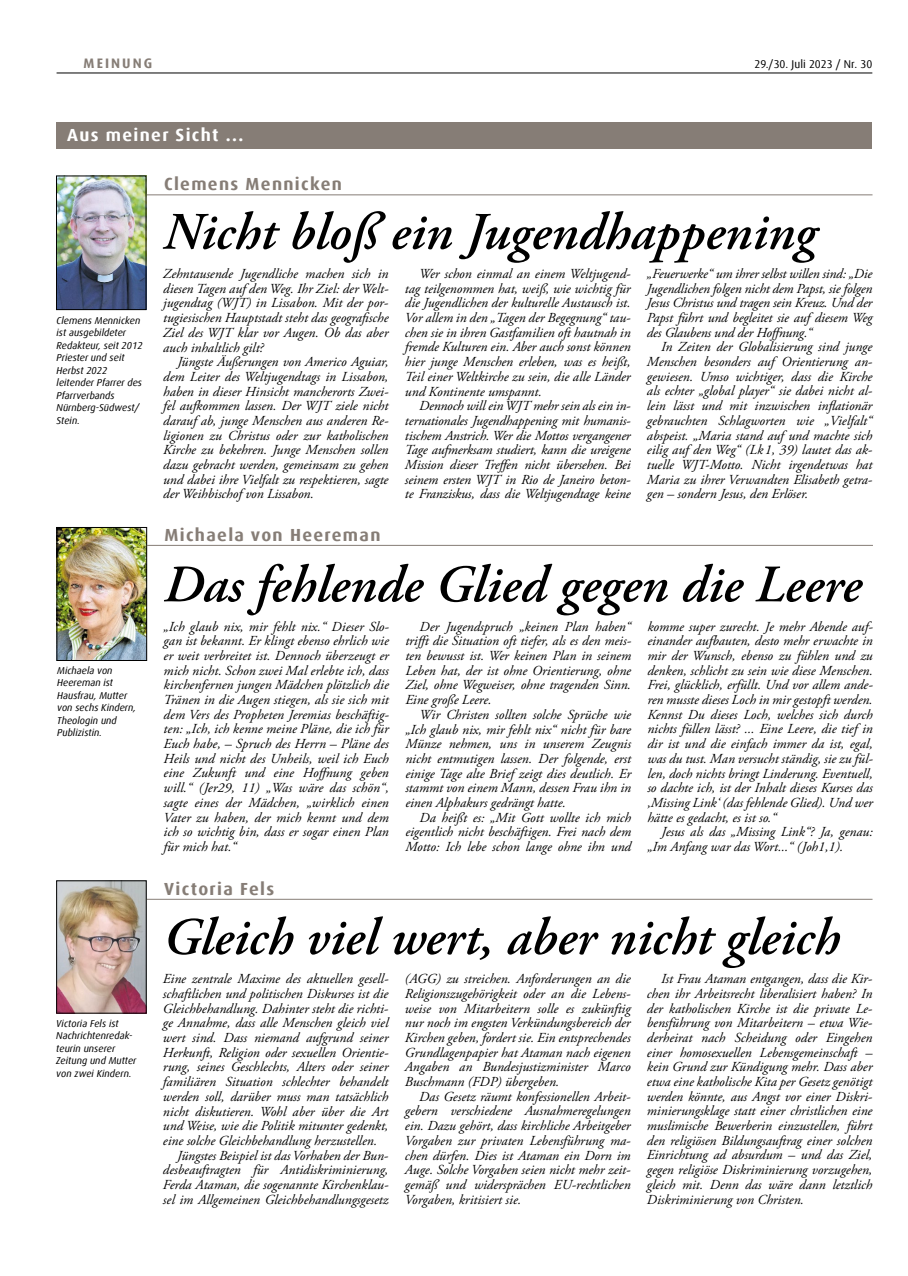
<style>
.page{position:relative;width:908px;height:1276px;background:#fff}
.page>*{position:absolute;margin:0;border:0;box-sizing:border-box;transform-origin:0 0}
.t1{font:italic 600 52.5px "Adobe Garamond Pro";color:#000}
.t2{font:700 17.5px "Dax Offc Pro";letter-spacing:.075em;color:#867d76}
.t3{font:700 17.5px "Dax Offc Pro";letter-spacing:.075em;color:#fff}
.t4{font:italic 13.75px/14.6px "Adobe Garamond Pro";color:#000;text-align:justify}
.t5{font:700 13.75px "Dax Offc Pro";letter-spacing:.15em;color:#867d76}
.t6{font:11.25px "Dax Offc Pro";color:#000}
.t7{font:italic 10px/12.5px "Dax Offc Pro";color:#000}
</style>
<div class="page">
<hr style="left:57px;top:73px;width:814px;height:1px;background:#000">
<div style="left:57px;top:122px;width:814px;height:26px;background:#867d76"></div>
<hr style="left:146px;top:899px;width:726px;height:1px;background:#867d76">
<hr style="left:146px;top:194px;width:726px;height:1px;background:#867d76">
<img style="left:59px;top:529px;width:86px;height:129px">
<div style="left:57px;top:527px;width:90px;height:133px;border:1px solid #000"></div>
<img style="left:58px;top:882px;width:86px;height:129px">
<div style="left:56px;top:880px;width:90px;height:133px;border:1px solid #000"></div>
<hr style="left:147px;top:545px;width:725px;height:1px;background:#867d76">
<img style="left:58px;top:178px;width:86px;height:130px">
<div style="left:56px;top:176px;width:90px;height:134px;border:1px solid #000"></div>
<p class="t5" style="left:84px;top:54px;width:70px">MEINUNG</p>
<p class="t6" style="left:754px;top:56px;width:119px">29./30. Juli 2023 / Nr. 30</p>
<p class="t3" style="left:67px;top:124px;width:177px">Aus meiner Sicht ...</p>
<p class="t2" style="left:164px;top:173px;width:179px">Clemens Mennicken</p>
<p class="t7" style="left:57px;top:314px;width:88px">Clemens Mennicken ist ausgebildeter<br>Redakteur, seit 2012<br>Priester und seit<br>Herbst 2022 leitender Pfarrer des<br>Pfarrverbands<br>Nürnberg-Südwest/<br>Stein.</p>
<p class="t7" style="left:57px;top:664px;width:80px">Michaela von<br>Heereman ist<br>Hausfrau, Mutter von sechs Kindern,<br>Theologin und<br>Publizistin.</p>
<p class="t7" style="left:56px;top:1017px;width:82px">Victoria Fels ist<br>Nachrichtenredak&shy;teurin unserer<br>Zeitung und Mutter von zwei Kindern.</p>
<h1 class="t1" style="left:163px;top:202px;width:654px">Nicht bloß ein Jugendhappening</h1>
<p class="t4" style="left:163px;top:267px;width:227px">Zehntausende Jugendliche machen sich in diesen Tagen auf den Weg. Ihr Ziel: der Welt&shy;jugendtag (WJT) in Lissabon. Mit der por&shy;tugiesischen Hauptstadt steht das geografische Ziel des WJT klar vor Augen. Ob das aber auch inhaltlich gilt?</p>
<p class="t4" style="left:163px;top:355px;width:227px;text-indent:14px">Jüngste Äußerungen von Americo Aguiar, dem Leiter des Weltjugendtags in Lissabon, haben in dieser Hinsicht mancherorts Zwei&shy;fel aufkommen lassen. Der WJT ziele nicht darauf ab, junge Menschen aus anderen Re&shy;ligionen zu Christus oder zur katholischen Kirche zu bekehren. Junge Menschen sollen dazu gebracht werden, gemeinsam zu gehen und dabei ihre Vielfalt zu respektieren, sagte der Weihbischof von Lissabon.</p>
<p class="t2" style="left:164px;top:523px;width:217px">Michaela von Heereman</p>
<p class="t4" style="left:405px;top:267px;width:227px;text-indent:14px">Wer schon einmal an einem Weltjugend&shy;tag teilgenommen hat, weiß, wie wichtig für die Jugendlichen der kulturelle Austausch ist.<br>Vor allem in den „Tagen der Begegnung“ tau&shy;chen sie in ihren Gastfamilien oft hautnah in fremde Kulturen ein. Aber auch sonst können hier junge Menschen erleben, was es heißt, Teil einer Weltkirche zu sein, die alle Länder und Kontinente umspannt.</p>
<p class="t4" style="left:405px;top:399px;width:227px;text-indent:14px">Dennoch will ein WJT mehr sein als ein in&shy;ternationales Jugendhappening mit humanis&shy;tischem Anstrich. Wer die Mottos vergangener Tage aufmerksam studiert, kann die ureigene Mission dieser Treffen nicht übersehen. Bei seinem ersten WJT in Rio de Janeiro beton&shy;te Franziskus, dass die Weltjugendtage keine</p>
<p class="t4" style="left:646px;top:267px;width:227px">„Feuerwerke“ um ihrer selbst willen sind: „Die Jugendlichen folgen nicht dem Papst, sie folgen Jesus Christus und tragen sein Kreuz. Und der Papst führt und begleitet sie auf diesem Weg des Glaubens und der Hoffnung.“</p>
<p class="t4" style="left:646px;top:340px;width:227px;text-indent:14px">In Zeiten der Globalisierung sind junge Menschen besonders auf Orientierung an&shy;gewiesen. Umso wichtiger, dass die Kirche als echter „global player“ sie dabei nicht al&shy;lein lässt und mit inzwischen inflationär gebrauchten Schlagworten wie „Vielfalt“ abspeist. „Maria stand auf und machte sich eilig auf den Weg“ (Lk1, 39) lautet das ak&shy;tuelle WJT-Motto. Nicht irgendetwas hat Maria zu ihrer Verwandten Elisabeth getra&shy;gen – sondern Jesus, den Erlöser.</p>
<h1 class="t1" style="left:163px;top:554px;width:699px">Das fehlende Glied gegen die Leere</h1>
<p class="t4" style="left:163px;top:619px;width:227px">„Ich glaub nix, mir fehlt nix.“ Dieser Slo&shy;gan ist bekannt. Er klingt ebenso ehrlich wie er weit verbreitet ist. Dennoch überzeugt er mich nicht. Schon zwei Mal erlebte ich, dass kirchenfernen jungen Mädchen plötzlich die Tränen in die Augen stiegen, als sie sich mit dem Vers des Propheten Jeremias beschäftig&shy;ten: „Ich, ich kenne meine Pläne, die ich für Euch habe, – Spruch des Herrn – Pläne des Heils und nicht des Unheils, weil ich Euch eine Zukunft und eine Hoffnung geben will.“ (Jer29, 11) „Was wäre das schön“, sagte eines der Mädchen, „wirklich einen Vater zu haben, der mich kennt und dem ich so wichtig bin, dass er sogar einen Plan für mich hat.“</p>
<p class="t2" style="left:164px;top:877px;width:112px">Victoria Fels</p>
<p class="t4" style="left:405px;top:619px;width:227px;text-indent:14px">Der Jugendspruch „keinen Plan haben“ trifft die Situation oft tiefer, als es den meis&shy;ten bewusst ist. Wer keinen Plan in seinem Leben hat, der ist ohne Orientierung, ohne Ziel, ohne Wegweiser, ohne tragenden Sinn.<br>Eine große Leere.</p>
<p class="t4" style="left:405px;top:707px;width:227px;text-indent:14px">Wir Christen sollten solche Sprüche wie „Ich glaub nix, mir fehlt nix“ nicht für bare Münze nehmen, uns in unserem Zeugnis nicht entmutigen lassen. Der folgende, erst einige Tage alte Brief zeigt dies deutlich. Er stammt von einem Mann, dessen Frau ihn in einen Alphakurs gedrängt hatte.</p>
<p class="t4" style="left:405px;top:810px;width:227px;text-indent:14px">Da heißt es: „Mit Gott wollte ich mich eigentlich nicht beschäftigen. Frei nach dem Motto: Ich lebe schon lange ohne ihn und</p>
<p class="t4" style="left:647px;top:619px;width:227px">komme super zurecht. Je mehr Abende auf&shy;einander aufbauten, desto mehr erwachte in mir der Wunsch, ebenso zu fühlen und zu denken, schlicht zu sein wie diese Menschen.<br>Frei, glücklich, erfüllt. Und vor allem ande&shy;ren musste dieses Loch in mir gestopft werden.<br>Kennst Du dieses Loch, welches sich durch nichts füllen lässt? ... Eine Leere, die tief in dir ist und die einfach immer da ist, egal, was du tust. Man versucht ständig, sie zu fül&shy;len, doch nichts bringt Linderung. Eventuell, so dachte ich, ist der Inhalt dieses Kurses das ,Missing Link‘ (das fehlende Glied). Und wer hätte es gedacht, es ist so.“</p>
<p class="t4" style="left:647px;top:825px;width:227px;text-indent:14px">Jesus als das „Missing Link“? Ja, genau: „Im Anfang war das Wort...“ (Joh1,1).</p>
<h1 class="t1" style="left:163px;top:907px;width:677px">Gleich viel wert, aber nicht gleich</h1>
<p class="t4" style="left:163px;top:972px;width:227px">Eine zentrale Maxime des aktuellen gesell-</p>
<p class="t4" style="left:163px;top:986px;width:227px">schaftlichen und politischen Diskurses ist die</p>
<p class="t4" style="left:163px;top:1001px;width:227px">Gleichbehandlung. Dahinter steht die richti-</p>
<p class="t4" style="left:163px;top:1016px;width:227px">ge Annahme, dass alle Menschen gleich viel</p>
<p class="t4" style="left:163px;top:1030px;width:227px">wert sind. Dass niemand aufgrund seiner</p>
<p class="t4" style="left:163px;top:1045px;width:227px">Herkunft, Religion oder sexuellen Orientie-</p>
<p class="t4" style="left:163px;top:1060px;width:227px">rung, seines Geschlechts, Alters oder seiner</p>
<p class="t4" style="left:163px;top:1074px;width:227px">familiären Situation schlechter behandelt</p>
<p class="t4" style="left:163px;top:1089px;width:227px">werden soll, darüber muss man tatsächlich</p>
<p class="t4" style="left:163px;top:1104px;width:227px">nicht diskutieren. Wohl aber über die Art</p>
<p class="t4" style="left:163px;top:1119px;width:227px">und Weise, wie die Politik mitunter gedenkt,</p>
<p class="t4" style="left:163px;top:1133px;width:215px">eine solche Gleichbehandlung herzustellen.</p>
<p class="t4" style="left:177px;top:1148px;width:213px">Jüngstes Beispiel ist das Vorhaben der Bun-</p>
<p class="t4" style="left:163px;top:1163px;width:227px">desbeauftragten für Antidiskriminierung,</p>
<p class="t4" style="left:163px;top:1177px;width:227px">Ferda Ataman, die sogenannte Kirchenklau-</p>
<p class="t4" style="left:163px;top:1192px;width:227px">sel im Allgemeinen Gleichbehandlungsgesetz</p>
<p class="t4" style="left:405px;top:972px;width:227px">(AGG) zu streichen. Anforderungen an die Religionszugehörigkeit oder an die Lebens&shy;weise von Mitarbeitern solle es zukünftig nur noch im engsten Verkündungsbereich der Kirchen geben, fordert sie. Ein entsprechendes Grundlagenpapier hat Ataman nach eigenen Angaben an Bundesjustizminister Marco Buschmann (FDP) übergeben.</p>
<p class="t4" style="left:405px;top:1089px;width:227px;text-indent:14px">Das Gesetz räumt konfessionellen Arbeit&shy;gebern verschiedene Ausnahmeregelungen ein. Dazu gehört, dass kirchliche Arbeitgeber Vorgaben zur privaten Lebensführung ma&shy;chen dürfen. Dies ist Ataman ein Dorn im Auge. Solche Vorgaben seien nicht mehr zeit&shy;gemäß und widersprächen EU-rechtlichen Vorgaben, kritisiert sie.</p>
<p class="t4" style="left:646px;top:972px;width:227px;text-indent:14px">Ist Frau Ataman entgangen, dass die Kir&shy;chen ihr Arbeitsrecht liberalisiert haben? In der katholischen Kirche ist die private Le&shy;bensführung von Mitarbeitern – etwa Wie&shy;derheirat nach Scheidung oder Eingehen einer homosexuellen Lebensgemeinschaft – kein Grund zur Kündigung mehr. Dass aber etwa eine katholische Kita per Gesetz genötigt werden könnte, aus Angst vor einer Diskri&shy;minierungsklage statt einer christlichen eine muslimische Bewerberin einzustellen, führt den religiösen Bildungsauftrag einer solchen Einrichtung ad absurdum – und das Ziel, gegen religiöse Diskriminierung vorzugehen, gleich mit. Denn das wäre dann letztlich Diskriminierung von Christen.</p>
</div>
